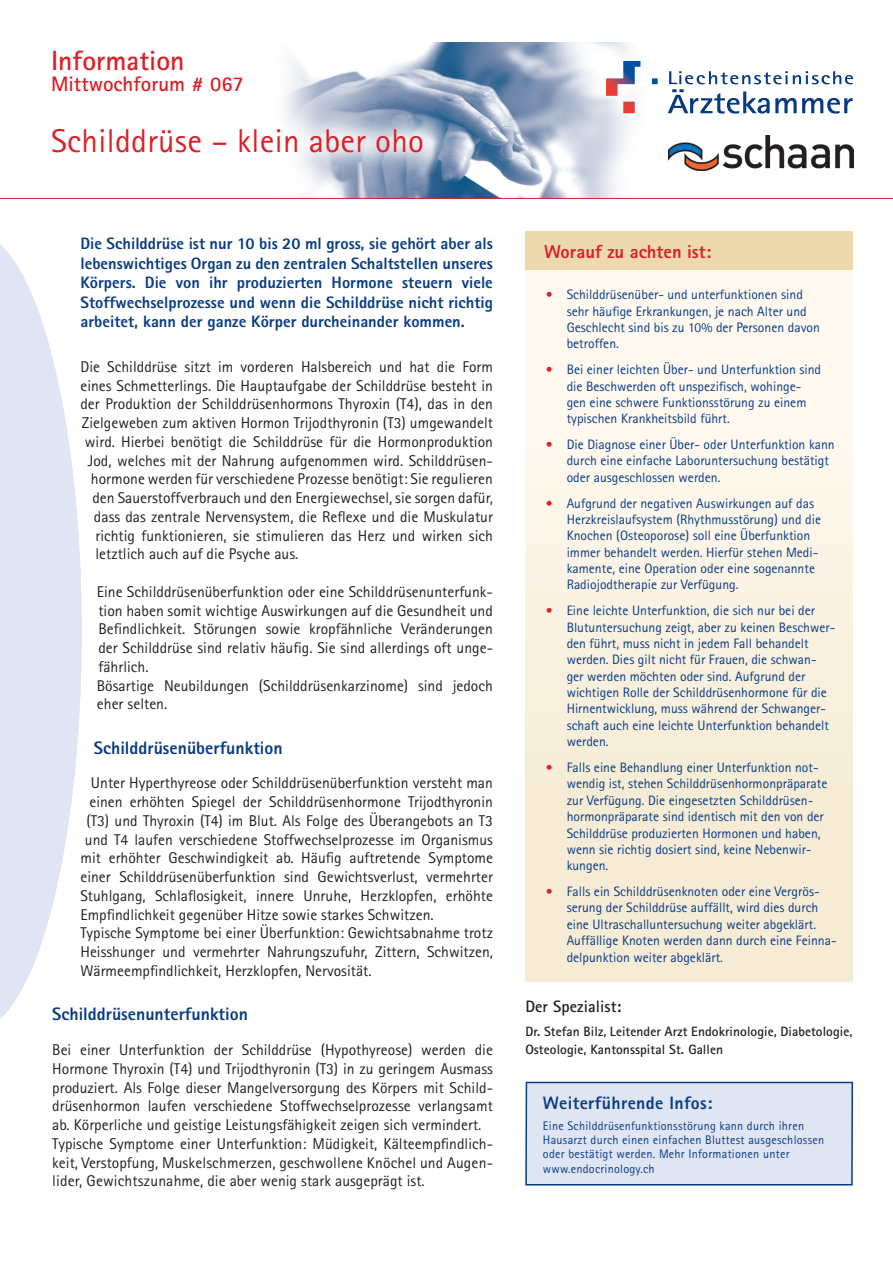
<style>
.page{position:relative;width:893px;height:1263px;background:#fff}
.page>*{position:absolute;margin:0;border:0;box-sizing:border-box;transform-origin:0 0}
.t1{font:33px "Rotis Sans Serif";letter-spacing:.01em;color:#da2128}
.t2{font:700 27.75px "Rotis Sans Serif";color:#da2128}
.t3{font:700 21px "Rotis Sans Serif";color:#da2128}
.t4{font:800 18.75px "Rotis Sans Serif";color:#da2128}
.t5{font:800 18px "Rotis Sans Serif";color:#073b83}
.t6{font:800 18px "Rotis Sans Serif";letter-spacing:.02em;color:#073b83}
.t7{font:800 16.5px/19.5px "Rotis Sans Serif";color:#073b83;text-align:justify}
.t8{font:700 16.5px "Rotis Sans Serif";letter-spacing:.005em;color:#231f20}
.t9{font:15.6px/18.8px "Rotis Sans Serif";color:#231f20}
.t10{font:13.65px/16.4px "Rotis Sans Serif";color:#073b83}
.t11{font:700 13.5px/18px "Rotis Sans Serif";letter-spacing:.005em;color:#231f20}
.t12{font:12.45px/14.2px "Rotis Sans Serif";letter-spacing:.02em;color:#073b83}
.s1{font-weight:800;color:#da2128}
</style>
<div class="page">
<div style="left:525px;top:231px;width:328px;height:39px;background:#edd9ad"></div>
<div style="left:525px;top:270px;width:328px;height:711px;background:linear-gradient(to right,#faf2e2,#faf2e2)"></div>
<svg style="left:33px;top:42px;width:655px;height:156px"></svg>
<hr style="left:0;top:198px;width:893px;height:1px;background:#da2128">
<svg style="left:0;top:244px;width:82px;height:775px;fill:#e0e5f3"></svg>
<div style="left:591px;top:46px;width:293px;height:95px;background:#fff"></div>
<svg style="left:606px;top:61px;width:34px;height:35px"></svg>
<svg style="left:652px;top:78px;width:6px;height:6px"></svg>
<svg style="left:623px;top:102px;width:12px;height:11px"></svg>
<svg style="left:668px;top:71px;width:185px;height:43px"></svg>
<img style="left:669px;top:135px;width:184px;height:35px">
<div style="left:526px;top:1082px;width:326px;height:103px;background:#e0e5f3"></div>
<div style="left:525px;top:1082px;width:328px;height:103px;border:2px solid #073b83"></div>
<h2 class="t2" style="left:51px;top:43px;width:135px">Information</h2>
<h3 class="t3" style="left:51px;top:70px;width:194px">Mittwochforum # 067</h3>
<h1 class="t1" style="left:51px;top:121px;width:374px">Schilddrüse – klein aber oho</h1>
<p class="t7" style="left:80px;top:234px;width:414px">Die Schilddrüse ist nur 10 bis 20 ml gross, sie gehört aber als lebenswichtiges Organ zu den zentralen Schaltstellen unseres Körpers. Die von ihr produzierten Hormone steuern viele Stoffwechselprozesse und wenn die Schilddrüse nicht richtig arbeitet, kann der ganze Körper durcheinander kommen.</p>
<p class="t9" style="left:80px;top:357px;width:414px">Die Schilddrüse sitzt im vorderen Halsbereich und hat die Form</p>
<p class="t9" style="left:80px;top:376px;width:414px">eines Schmetterlings. Die Hauptaufgabe der Schilddrüse besteht in</p>
<p class="t9" style="left:80px;top:394px;width:414px">der Produktion der Schilddrüsenhormons Thyroxin (T4), das in den</p>
<p class="t9" style="left:82px;top:413px;width:413px">Zielgeweben zum aktiven Hormon Trijodthyronin (T3) umgewandelt</p>
<p class="t9" style="left:85px;top:432px;width:410px">wird. Hierbei benötigt die Schilddrüse für die Hormonproduktion</p>
<p class="t9" style="left:88px;top:451px;width:407px">Jod, welches mit der Nahrung aufgenommen wird. Schilddrüsen-</p>
<p class="t9" style="left:91px;top:469px;width:403px">hormone werden für verschiedene Prozesse benötigt: Sie regulieren</p>
<p class="t9" style="left:92px;top:488px;width:402px">den Sauerstoffverbrauch und den Energiewechsel, sie sorgen dafür,</p>
<p class="t9" style="left:94px;top:507px;width:400px">dass das zentrale Nervensystem, die Reflexe und die Muskulatur</p>
<p class="t9" style="left:95px;top:526px;width:399px">richtig funktionieren, sie stimulieren das Herz und wirken sich</p>
<p class="t9" style="left:95px;top:544px;width:204px">letztlich auch auf die Psyche aus.</p>
<p class="t9" style="left:97px;top:582px;width:398px">Eine Schilddrüsenüberfunktion oder eine Schilddrüsenunterfunk&shy;tion haben somit wichtige Auswirkungen auf die Gesundheit und Befindlichkeit. Störungen sowie kropfähnliche Veränderungen der Schilddrüse sind relativ häufig. Sie sind allerdings oft unge&shy;fährlich.<br>Bösartige Neubildungen (Schilddrüsenkarzinome) sind jedoch eher selten.</p>
<p class="t5" style="left:94px;top:736px;width:190px">Schilddrüsenüberfunktion</p>
<p class="t9" style="left:91px;top:774px;width:403px">Unter Hyperthyreose oder Schilddrüsenüberfunktion versteht man</p>
<p class="t9" style="left:89px;top:792px;width:405px">einen erhöhten Spiegel der Schilddrüsenhormone Trijodthyronin</p>
<p class="t9" style="left:86px;top:811px;width:408px">(T3) und Thyroxin (T4) im Blut. Als Folge des Überangebots an T3</p>
<p class="t9" style="left:85px;top:830px;width:409px">und T4 laufen verschiedene Stoffwechselprozesse im Organismus</p>
<p class="t9" style="left:80px;top:849px;width:414px">mit erhöhter Geschwindigkeit ab. Häufig auftretende Symptome</p>
<p class="t9" style="left:80px;top:867px;width:414px">einer Schilddrüsenüberfunktion sind Gewichtsverlust, vermehrter</p>
<p class="t9" style="left:80px;top:886px;width:414px">Stuhlgang, Schlaflosigkeit, innere Unruhe, Herzklopfen, erhöhte</p>
<p class="t9" style="left:80px;top:905px;width:355px">Empfindlichkeit gegenüber Hitze sowie starkes Schwitzen.</p>
<p class="t9" style="left:80px;top:924px;width:414px">Typische Symptome bei einer Überfunktion: Gewichtsabnahme trotz</p>
<p class="t9" style="left:80px;top:942px;width:414px">Heisshunger und vermehrter Nahrungszufuhr, Zittern, Schwitzen,</p>
<p class="t9" style="left:80px;top:961px;width:293px">Wärmeempfindlichkeit, Herzklopfen, Nervosität.</p>
<p class="t5" style="left:52px;top:1003px;width:197px">Schilddrüsenunterfunktion</p>
<p class="t9" style="left:52px;top:1040px;width:442px">Bei einer Unterfunktion der Schilddrüse (Hypothyreose) werden die Hormone Thyroxin (T4) und Trijodthyronin (T3) in zu geringem Ausmass produziert. Als Folge dieser Mangelversorgung des Körpers mit Schild&shy;drüsenhormon laufen verschiedene Stoffwechselprozesse verlangsamt ab. Körperliche und geistige Leistungsfähigkeit zeigen sich vermindert.<br>Typische Symptome einer Unterfunktion: Müdigkeit, Kälteempfindlich&shy;keit, Verstopfung, Muskelschmerzen, geschwollene Knöchel und Augen&shy;lider, Gewichtszunahme, die aber wenig stark ausgeprägt ist.</p>
<p class="t4" style="left:544px;top:240px;width:169px">Worauf zu achten ist:</p>
<p class="t10" style="left:567px;top:286px;width:255px;text-indent:-21px"><span class="s1">•</span> Schilddrüsenüber- und unterfunktionen sind sehr häufige Erkrankungen, je nach Alter und Geschlecht sind bis zu 10% der Personen davon betroffen.</p>
<p class="t10" style="left:567px;top:361px;width:256px;text-indent:-21px"><span class="s1">•</span> Bei einer leichten Über- und Unterfunktion sind die Beschwerden oft unspezifisch, wohinge&shy;gen eine schwere Funktionsstörung zu einem typischen Krankheitsbild führt.</p>
<p class="t10" style="left:567px;top:436px;width:270px;text-indent:-21px"><span class="s1">•</span> Die Diagnose einer Über- oder Unterfunktion kann durch eine einfache Laboruntersuchung bestätigt oder ausgeschlossen werden.</p>
<p class="t10" style="left:567px;top:495px;width:256px;text-indent:-21px"><span class="s1">•</span> Aufgrund der negativen Auswirkungen auf das Herzkreislaufsystem (Rhythmusstörung) und die Knochen (Osteoporose) soll eine Überfunktion immer behandelt werden. Hierfür stehen Medi&shy;kamente, eine Operation oder eine sogenannte Radiojodtherapie zur Verfügung.</p>
<p class="t10" style="left:567px;top:602px;width:270px;text-indent:-21px"><span class="s1">•</span> Eine leichte Unterfunktion, die sich nur bei der Blutuntersuchung zeigt, aber zu keinen Beschwer&shy;den führt, muss nicht in jedem Fall behandelt werden. Dies gilt nicht für Frauen, die schwan&shy;ger werden möchten oder sind. Aufgrund der wichtigen Rolle der Schilddrüsenhormone für die Hirnentwicklung, muss während der Schwanger&shy;schaft auch eine leichte Unterfunktion behandelt werden.</p>
<p class="t10" style="left:567px;top:759px;width:262px;text-indent:-21px"><span class="s1">•</span> Falls eine Behandlung einer Unterfunktion not&shy;wendig ist, stehen Schilddrüsenhormonpräparate zur Verfügung. Die eingesetzten Schilddrüsen&shy;hormonpräparate sind identisch mit den von der Schilddrüse produzierten Hormonen und haben, wenn sie richtig dosiert sind, keine Nebenwir&shy;kungen.</p>
<p class="t10" style="left:567px;top:883px;width:271px;text-indent:-21px"><span class="s1">•</span> Falls ein Schilddrüsenknoten oder eine Vergrös&shy;serung der Schilddrüse auffällt, wird dies durch eine Ultraschalluntersuchung weiter abgeklärt.<br>Auffällige Knoten werden dann durch eine Feinna&shy;delpunktion weiter abgeklärt.</p>
<p class="t8" style="left:525px;top:996px;width:98px">Der Spezialist:</p>
<p class="t11" style="left:525px;top:1022px;width:329px">Dr. Stefan Bilz, Leitender Arzt Endokrinologie, Diabetologie,<br>Osteologie, Kantonsspital St. Gallen</p>
<p class="t6" style="left:543px;top:1092px;width:171px">Weiterführende Infos:</p>
<p class="t12" style="left:543px;top:1118px;width:283px">Eine Schilddrüsenfunktionsstörung kann durch ihren Hausarzt durch einen einfachen Bluttest ausgeschlossen oder bestätigt werden. Mehr Informationen unter www.endocrinology.ch</p>
</div>
